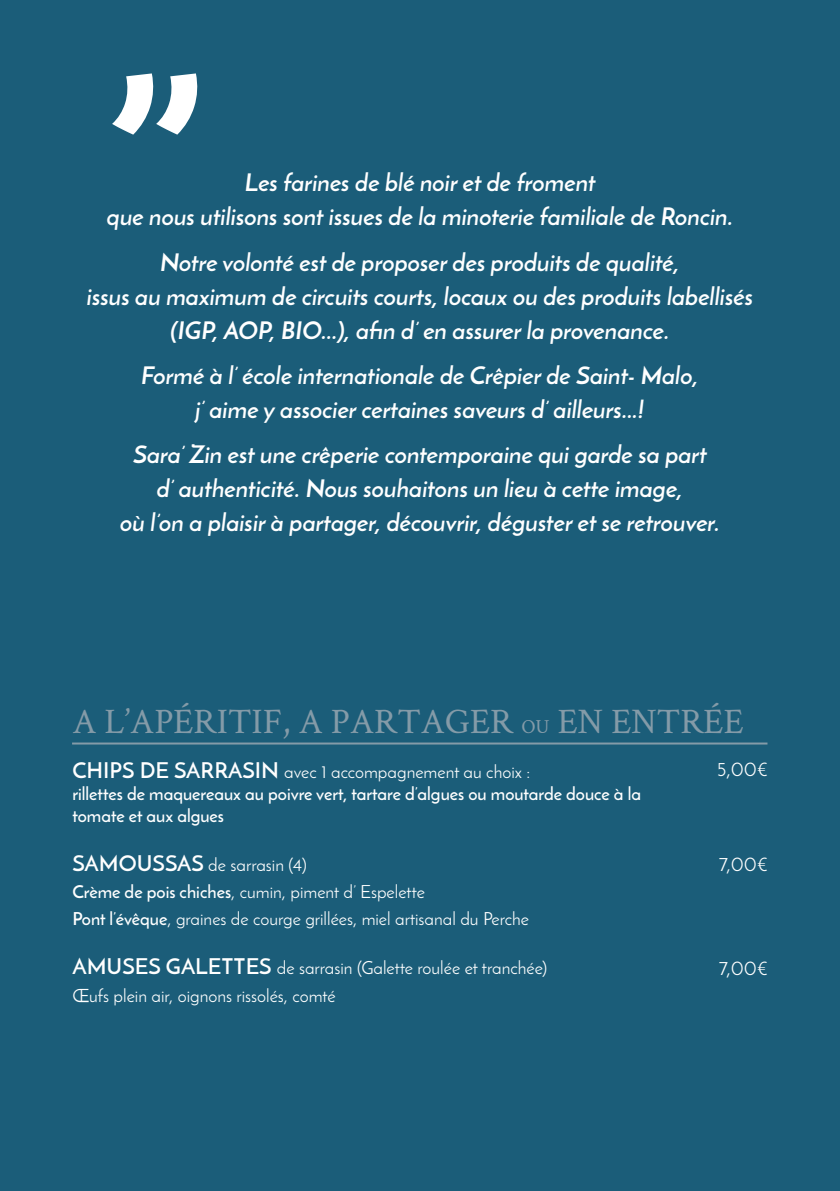
<style>
.page{position:relative;width:840px;height:1191px;background:#fff}
.page>*{position:absolute;margin:0;border:0;box-sizing:border-box;transform-origin:0 0}
.t1{font:36px "Crimson Text";color:#849ba8}
.t2{font:italic 700 24px/34px "Josefin Sans";color:#fff;text-align:center}
.t3{font:20px "Josefin Sans";color:#fff}
.t4{font:18px/27.2px "Josefin Sans";color:#fff}
.t5{font:600 18px/21.6px "Josefin Sans";color:#fff}
.s1{font-size:20px}
.s2{font-size:22px}
.s3{font-weight:400}
.s4{font-weight:600;font-size:22px}
.s5{font-weight:600}
</style>
<div class="page">
<div style="left:0;top:0;width:839px;height:1191px;background:#1b5d79"></div>
<svg style="left:112px;top:73px;width:86px;height:62px"></svg>
<hr style="left:72px;top:742px;width:695px;height:2px;background:#849ba8">
<p class="t2" style="left:107px;top:166px;width:627px">Les farines de blé noir et de froment<br>que nous utilisons sont issues de la minoterie familiale de Roncin.</p>
<p class="t2" style="left:87px;top:245px;width:667px">Notre volonté est de proposer des produits de qualité,<br>issus au maximum de circuits courts, locaux ou des produits labellisés (IGP, AOP, BIO...), afin d’ en assurer la provenance.</p>
<p class="t2" style="left:141px;top:358px;width:558px">Formé à l’ école internationale de Crêpier de Saint- Malo, j’ aime y associer certaines saveurs d’ ailleurs...!</p>
<p class="t2" style="left:120px;top:438px;width:600px">Sara’ Zin est une crêperie contemporaine qui garde sa part<br>d’ authenticité. Nous souhaitons un lieu à cette image,<br>où l’on a plaisir à partager, découvrir, déguster et se retrouver.</p>
<h1 class="t1" style="left:72px;top:696px;width:672px">A L’APÉRITIF, A PARTAGER <span class="s1">OU</span> EN ENTRÉE</h1>
<p class="t5" style="left:72px;top:761px;width:570px"><span class="s2">CHIPS DE SARRASIN</span> <span class="s3">avec 1 accompagnement au choix :<br></span>rillettes de maquereaux au poivre vert, tartare d’algues ou moutarde douce à la tomate et aux algues</p>
<p class="t4" style="left:72px;top:850px;width:458px"><span class="s4">SAMOUSSAS</span> de sarrasin (4)<br><span class="s5">Crème de pois chiches</span>, cumin, piment d’ Espelette<br><span class="s5">Pont l’évêque</span>, graines de courge grillées, miel artisanal du Perche</p>
<p class="t4" style="left:72px;top:954px;width:476px"><span class="s4">AMUSES GALETTES</span> de sarrasin (Galette roulée et tranchée)<br>Œufs plein air, oignons rissolés, comté</p>
<p class="t3" style="left:716px;top:757px;width:52px">5,00€</p>
<p class="t3" style="left:718px;top:851px;width:51px">7,00€</p>
<p class="t3" style="left:718px;top:956px;width:51px">7,00€</p>
</div>
